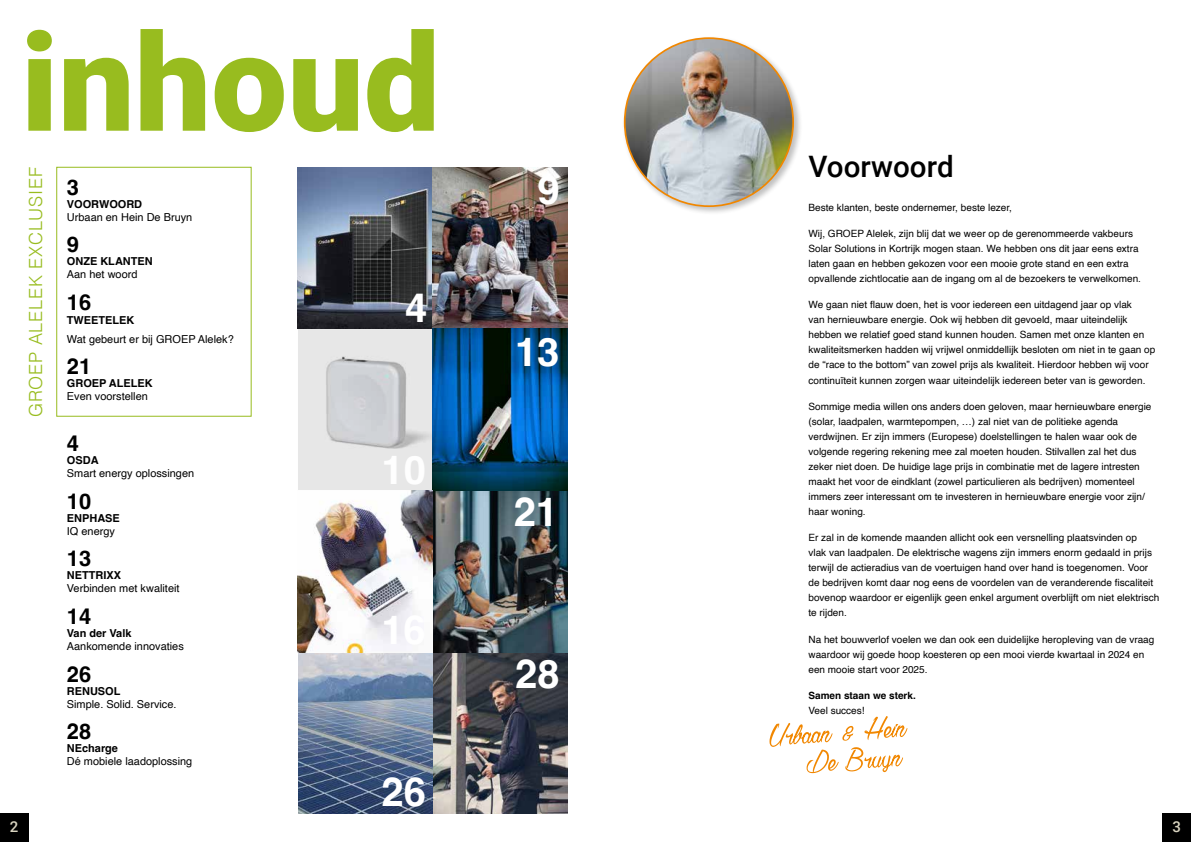
<style>
.page{position:relative;width:1191px;height:842px;background:#fff}
.page>*{position:absolute;margin:0;border:0;box-sizing:border-box;transform-origin:0 0}
.t1{font:900 135.5px "Roboto";color:#98bc1f}
.t2{font:700 40px "Helvetica";color:#fff}
.t3{font:500 29.5px "Roboto";color:#000}
.t4{font:700 21.9px "Helvetica";color:#000}
.t5{font:300 18.1px "Helvetica";letter-spacing:.04em;color:#98bc1f}
.t6{font:500 15px "Roboto";color:#d9d4c0}
.t7{font:11px "Helvetica";color:#000}
.t8{font:700 11px "Helvetica";color:#000}
.t9{font:10px/15px "Helvetica";color:#000}
.t10{font:700 10px "Helvetica";color:#000}
</style>
<div class="page">
<svg style="left:769px;top:716px;width:138px;height:57px"></svg>
<div style="left:622px;top:35px;width:180px;height:181px;background:#000;opacity:.25"></div>
<img style="left:624px;top:38px;width:169px;height:168px;border-radius:84px">
<img style="left:298px;top:167px;width:134px;height:162px">
<img style="left:433px;top:652px;width:134px;height:162px">
<img style="left:432px;top:167px;width:135px;height:162px">
<svg style="left:298px;top:652px;width:135px;height:162px;background:#6e809c"></svg>
<img style="left:432px;top:490px;width:135px;height:162px">
<svg style="left:432px;top:329px;width:135px;height:161px;background:#0b5187"></svg>
<img style="left:298px;top:490px;width:134px;height:162px">
<div style="left:56px;top:167px;width:196px;height:250px;border:1px solid #98bc1f"></div>
<div style="left:0;top:814px;width:28px;height:28px;background:#000"></div>
<div style="left:1162px;top:814px;width:29px;height:28px;background:#000"></div>
<svg style="left:298px;top:329px;width:134px;height:161px;background:#dddedf"></svg>
<h1 class="t1" style="left:21px;top:-12px;width:421px">inhoud</h1>
<h3 class="t5" style="left:20px;top:417px;width:251px;rotate:-90deg">GROEP ALELEK EXCLUSIEF</h3>
<h3 class="t4" style="left:67px;top:173px;width:14px">3</h3>
<p class="t8" style="left:67px;top:197px;width:77px">VOORWOORD</p>
<p class="t7" style="left:67px;top:208px;width:127px">Urbaan en Hein De Bruyn</p>
<h3 class="t4" style="left:67px;top:231px;width:14px">9</h3>
<p class="t8" style="left:67px;top:255px;width:87px">ONZE KLANTEN</p>
<p class="t7" style="left:67px;top:266px;width:72px">Aan het woord</p>
<h3 class="t4" style="left:67px;top:289px;width:26px">16</h3>
<p class="t8" style="left:67px;top:313px;width:69px">TWEETELEK</p>
<p class="t7" style="left:67px;top:330px;width:168px">Wat gebeurt er bij GROEP Alelek?</p>
<h3 class="t4" style="left:67px;top:353px;width:26px">21</h3>
<p class="t8" style="left:67px;top:377px;width:87px">GROEP ALELEK</p>
<p class="t7" style="left:67px;top:388px;width:82px">Even voorstellen</p>
<h3 class="t4" style="left:67px;top:430px;width:14px">4</h3>
<p class="t8" style="left:67px;top:453px;width:33px">OSDA</p>
<p class="t7" style="left:67px;top:464px;width:129px">Smart energy oplossingen</p>
<h3 class="t4" style="left:67px;top:487px;width:26px">10</h3>
<p class="t8" style="left:67px;top:511px;width:54px">ENPHASE</p>
<p class="t7" style="left:67px;top:522px;width:50px">IQ energy</p>
<h3 class="t4" style="left:67px;top:545px;width:26px">13</h3>
<p class="t8" style="left:67px;top:569px;width:56px">NETTRIXX</p>
<p class="t7" style="left:67px;top:580px;width:114px">Verbinden met kwaliteit</p>
<h3 class="t4" style="left:67px;top:603px;width:26px">14</h3>
<p class="t8" style="left:67px;top:626px;width:66px">Van der Valk</p>
<p class="t7" style="left:67px;top:638px;width:118px">Aankomende innovaties</p>
<h3 class="t4" style="left:67px;top:661px;width:26px">26</h3>
<p class="t8" style="left:67px;top:684px;width:55px">RENUSOL</p>
<p class="t7" style="left:67px;top:695px;width:111px">Simple. Solid. Service.</p>
<h3 class="t4" style="left:67px;top:718px;width:26px">28</h3>
<p class="t8" style="left:67px;top:742px;width:53px">NEcharge</p>
<p class="t7" style="left:67px;top:753px;width:127px">Dé mobiele laadoplossing</p>
<h2 class="t2" style="left:405px;top:283px;width:24px">4</h2>
<h2 class="t2" style="left:381px;top:445px;width:46px">10</h2>
<h2 class="t2" style="left:381px;top:605px;width:46px">16</h2>
<h2 class="t2" style="left:382px;top:767px;width:46px">26</h2>
<h2 class="t2" style="left:537px;top:166px;width:24px">9</h2>
<h2 class="t2" style="left:515px;top:327px;width:46px">13</h2>
<h2 class="t2" style="left:513px;top:488px;width:46px">21</h2>
<h2 class="t2" style="left:515px;top:649px;width:46px">28</h2>
<h3 class="t3" style="left:808px;top:146px;width:147px">Voorwoord</h3>
<p class="t9" style="left:808px;top:200px;width:205px">Beste klanten, beste ondernemer, beste lezer,</p>
<p class="t9" style="left:808px;top:226px;width:334px">Wij, GROEP Alelek, zijn blij dat we weer op de gerenommeerde vakbeurs Solar Solutions in Kortrijk mogen staan. We hebben ons dit jaar eens extra laten gaan en hebben gekozen voor een mooie grote stand en een extra opvallende zichtlocatie aan de ingang om al de bezoekers te verwelkomen.</p>
<p class="t9" style="left:808px;top:298px;width:348px">We gaan niet flauw doen, het is voor iedereen een uitdagend jaar op vlak<br>van hernieuwbare energie. Ook wij hebben dit gevoeld, maar uiteindelijk hebben we relatief goed stand kunnen houden. Samen met onze klanten en kwaliteitsmerken hadden wij vrijwel onmiddellijk besloten om niet in te gaan op de “race to the bottom” van zowel prijs als kwaliteit. Hierdoor hebben wij voor continuïteit kunnen zorgen waar uiteindelijk iedereen beter van is geworden.</p>
<p class="t9" style="left:808px;top:399px;width:344px">Sommige media willen ons anders doen geloven, maar hernieuwbare energie (solar, laadpalen, warmtepompen, …) zal niet van de politieke agenda verdwijnen. Er zijn immers (Europese) doelstellingen te halen waar ook de volgende regering rekening mee zal moeten houden. Stilvallen zal het dus zeker niet doen. De huidige lage prijs in combinatie met de lagere intresten maakt het voor de eindklant (zowel particulieren als bedrijven) momenteel immers zeer interessant om te investeren in hernieuwbare energie voor zijn/ haar woning.</p>
<p class="t9" style="left:808px;top:530px;width:352px">Er zal in de komende maanden allicht ook een versnelling plaatsvinden op<br>vlak van laadpalen. De elektrische wagens zijn immers enorm gedaald in prijs terwijl de actieradius van de voertuigen hand over hand is toegenomen. Voor de bedrijven komt daar nog eens de voordelen van de veranderende fiscaliteit bovenop waardoor er eigenlijk geen enkel argument overblijft om niet elektrisch te rijden.</p>
<p class="t9" style="left:808px;top:632px;width:347px">Na het bouwverlof voelen we dan ook een duidelijke heropleving van de vraag waardoor wij goede hoop koesteren op een mooi vierde kwartaal in 2024 en een mooie start voor 2025.</p>
<p class="t10" style="left:808px;top:689px;width:109px">Samen staan we sterk.</p>
<p class="t9" style="left:808px;top:703px;width:58px">Veel succes!</p>
<h3 class="t6" style="left:10px;top:816px;width:10px">2</h3>
<h3 class="t6" style="left:1172px;top:816px;width:10px">3</h3>
</div>
